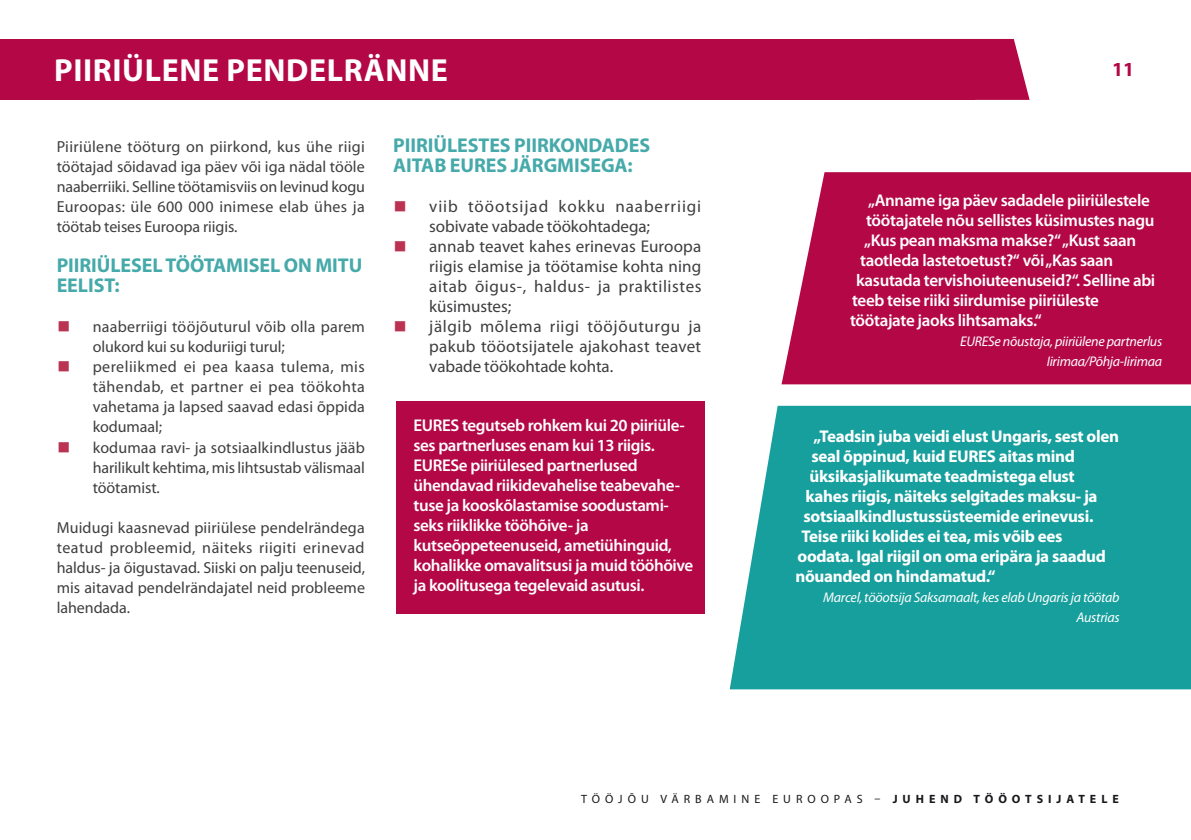
<style>
.page{position:relative;width:1191px;height:840px;background:#fff}
.page>*{position:absolute;margin:0;border:0;box-sizing:border-box;transform-origin:0 0}
.t1{font:700 32px "Myriad Pro";letter-spacing:.02em;color:#fff}
.t2{font:700 20px/20px "Myriad Pro";letter-spacing:-.005em;color:#46a9aa}
.t3{font:700 20px "Myriad Pro";color:#b30845}
.t4{font:600 17px/20px "Myriad Pro";letter-spacing:-.025em;color:#fff}
.t5{font:700 17px "Myriad Pro";letter-spacing:-.02em;color:#fff}
.t6{font:17px/20px "Myriad Pro";letter-spacing:.02em;color:#3e3e40;text-align:justify}
.t7{font:17px/20px "Myriad Pro";letter-spacing:.05em;color:#3e3e40}
.t8{font:16px/20px "Myriad Pro";letter-spacing:.005em;color:#3e3e40;text-align:justify}
.t9{font:italic 14px/20px "Myriad Pro";letter-spacing:-.02em;color:#fff;text-align:right}
.t10{font:12px "Myriad Pro";letter-spacing:.415em;color:#1a171c}
.s1{font-family:"EC Square Sans Pro";color:#ba3352}
.s2{font-family:"EC Square Sans Pro";font-size:16px;color:#ba3352}
.s3{font-weight:700}
</style>
<div class="page">
<div style="left:0;top:39px;width:974px;height:61px;background:#b30845"></div>
<svg style="left:974px;top:39px;width:55px;height:61px;background:#bd295d"></svg>
<div style="left:729px;top:405px;width:462px;height:284px;background:#169f9c"></div>
<div style="left:781px;top:172px;width:410px;height:212px;background:#b30845"></div>
<div style="left:396px;top:401px;width:308px;height:212px;background:#b30845"></div>
<h1 class="t1" style="left:54px;top:58px;width:395px">PIIRIÜLENE PENDELRÄNNE</h1>
<p class="t3" style="left:1112px;top:62px;width:24px">11</p>
<p class="t8" style="left:57px;top:138px;width:310px">Piiriülene tööturg on piirkond, kus ühe riigi töötajad sõidavad iga päev või iga nädal tööle naaberriiki. Selline töötamisviis on levinud kogu Euroopas: üle 600 000 inimese elab ühes ja töötab teises Euroopa riigis.</p>
<p class="t2" style="left:57px;top:257px;width:307px">PIIRIÜLESEL TÖÖTAMISEL ON MITU<br>EELIST:</p>
<p class="t8" style="left:93px;top:318px;width:274px;text-indent:-36px"><span class="s1">■</span> naaberriigi tööjõuturul võib olla parem olukord kui su koduriigi turul;</p>
<p class="t8" style="left:93px;top:358px;width:274px;text-indent:-36px"><span class="s1">■</span> pereliikmed ei pea kaasa tulema, mis tähendab, et partner ei pea töökohta vahetama ja lapsed saavad edasi õppida kodumaal;</p>
<p class="t8" style="left:93px;top:438px;width:274px;text-indent:-36px"><span class="s1">■</span> kodumaa ravi- ja sotsiaalkindlustus jääb harilikult kehtima, mis lihtsustab välismaal töötamist.</p>
<p class="t8" style="left:57px;top:518px;width:310px">Muidugi kaasnevad piiriülese pendelrändega teatud probleemid, näiteks riigiti erinevad haldus- ja õigustavad. Siiski on palju teenuseid, mis aitavad pendelrändajatel neid probleeme lahendada.</p>
<p class="t2" style="left:393px;top:137px;width:258px">PIIRIÜLESTES PIIRKONDADES<br>AITAB EURES JÄRGMISEGA:</p>
<p class="t7" style="left:429px;top:198px;width:273px;text-indent:-36px"><span class="s2">■</span> viib tööotsijad kokku naaberriigi sobivate vabade töökohtadega;</p>
<p class="t6" style="left:429px;top:238px;width:274px;text-indent:-36px"><span class="s2">■</span> annab teavet kahes erinevas Euroopa riigis elamise ja töötamise kohta ning aitab õigus-, haldus- ja praktilistes küsimustes;</p>
<p class="t6" style="left:429px;top:318px;width:274px;text-indent:-36px"><span class="s2">■</span> jälgib mõlema riigi tööjõuturgu ja pakub tööotsijatele ajakohast teavet vabade töökohtade kohta.</p>
<p class="t4" style="left:868px;top:191px;width:283px">„Anname iga päev sadadele piiriülestele</p>
<p class="t4" style="left:866px;top:211px;width:290px">töötajatele nõu sellistes küsimustes nagu</p>
<p class="t4" style="left:864px;top:231px;width:273px">„Kus pean maksma makse?“ „Kust saan</p>
<p class="t4" style="left:860px;top:251px;width:254px">taotleda lastetoetust?“ või „Kas saan</p>
<p class="t4" style="left:856px;top:271px;width:301px">kasutada tervishoiuteenuseid?“. Selline abi</p>
<p class="t4" style="left:852px;top:291px;width:248px">teeb teise riiki siirdumise piiriüleste</p>
<p class="t4" style="left:850px;top:311px;width:193px">töötajate jaoks lihtsamaks.“</p>
<p class="t9" style="left:960px;top:332px;width:204px">EURESe nõustaja, piiriülene partnerlus<br>Iirimaa/Põhja-Iirimaa</p>
<p class="t4" style="left:413px;top:416px;width:281px">EURES tegutseb rohkem kui 20 piiriüle&shy;ses partnerluses enam kui 13 riigis.<br>EURESe piiriülesed partnerlused ühendavad riikidevahelise teabevahe&shy;tuse ja kooskõlastamise soodustami&shy;seks riiklikke tööhõive- ja kutseõppeteenuseid, ametiühinguid, kohalikke omavalitsusi ja muid tööhõive ja koolitusega tegelevaid asutusi.</p>
<p class="t5" style="left:813px;top:429px;width:307px">„Teadsin juba veidi elust Ungaris, sest olen</p>
<p class="t5" style="left:811px;top:449px;width:265px">seal õppinud, kuid EURES aitas mind</p>
<p class="t5" style="left:809px;top:469px;width:267px">üksikasjalikumate teadmistega elust</p>
<p class="t5" style="left:805px;top:489px;width:293px">kahes riigis, näiteks selgitades maksu- ja</p>
<p class="t5" style="left:803px;top:509px;width:291px">sotsiaalkindlustussüsteemide erinevusi.</p>
<p class="t5" style="left:801px;top:529px;width:262px">Teise riiki kolides ei tea, mis võib ees</p>
<p class="t5" style="left:797px;top:549px;width:310px">oodata. Igal riigil on oma eripära ja saadud</p>
<p class="t5" style="left:795px;top:569px;width:201px">nõuanded on hindamatud.“</p>
<p class="t9" style="left:823px;top:588px;width:298px">Marcel, tööotsija Saksamaalt, kes elab Ungaris ja töötab<br>Austrias</p>
<p class="t10" style="left:581px;top:793px;width:539px">TÖÖJÕU VÄRBAMINE EUROOPAS – <span class="s3">JUHEND TÖÖOTSIJATELE</span></p>
</div>
